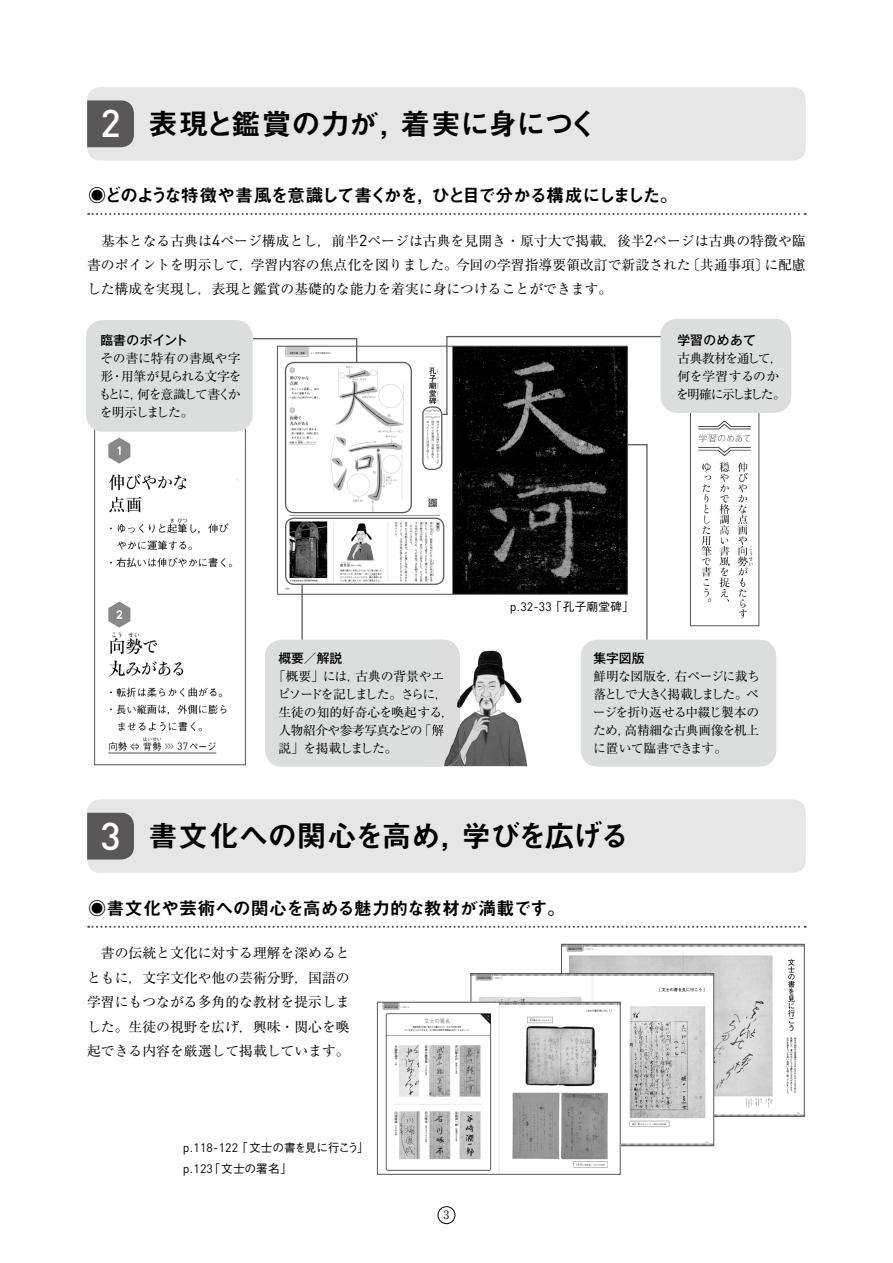
<style>
.page{position:relative;width:893px;height:1263px;background:#fff}
.page>*{position:absolute;margin:0;border:0;box-sizing:border-box;transform-origin:0 0}
.t1{font:29.7px "Midashi Go Pro MB31";letter-spacing:-.035em;color:#000}
.t2{font:18px "Midashi Go Pro MB31";letter-spacing:-.1em;color:#000}
.t3{font:18px "Midashi Go Pro MB31";letter-spacing:-.01em;color:#000}
.t4{font:13.8px/24.5px "Ryumin Pro";color:#000;text-align:justify}
.t5{font:12.75px/18.1px "Ryumin Pr 5";letter-spacing:-.05em;color:#000;text-align:justify}
.t6{font:12.75px/18.1px "Ryumin Pr 5";letter-spacing:-.085em;color:#000}
.t7{font:500 12.75px "Gothic MB101 Pr 5";color:#000}
.t8{font:500 11.7px "Gothic BBB Pr 6";letter-spacing:-.01em;color:#000}
.t9{font:500 11.7px "Gothic BBB Pr 6";letter-spacing:-.03em;color:#000}
.t10{font:11.55px "Ryumin Pr 6";color:#000}
.s1{font-family:"DIN";font-weight:500;font-size:38.25px;color:#fff}
.s2{font-family:"DIN";font-size:15.75px}
.s3{font-family:"Ryumin Pr 6"}
.s4{font-family:"DIN";font-weight:400;font-size:12.3px}
.s5{font-family:"DIN";font-weight:400;font-size:12.15px}
</style>
<div class="page">
<img style="left:284px;top:348px;width:342px;height:244px">
<div style="left:277px;top:346px;width:351px;height:248px;border:1px solid #595757"></div>
<div style="left:438px;top:1206px;width:17px;height:18px;border:1px solid #000;border-radius:50%"></div>
<img style="left:698px;top:420px;width:55px;height:199px">
<div style="left:690px;top:410px;width:69px;height:216px;border:1px solid #595757"></div>
<div style="left:265px;top:640px;width:195px;height:127px;background:#dcdddd;border-radius:17px"></div>
<div style="left:660px;top:319px;width:131px;height:94px;background:#dcdddd;border-radius:17px"></div>
<div style="left:581px;top:640px;width:195px;height:127px;background:#dcdddd;border-radius:17px"></div>
<div style="left:87px;top:87px;width:719px;height:74px;background:#e6e6e6;border-radius:13px"></div>
<svg style="left:87px;top:100px;width:47px;height:47px;background:#5f5d5d"></svg>
<svg style="left:88px;top:213px;width:718px;height:2px"></svg>
<div style="left:87px;top:799px;width:719px;height:74px;background:#e6e6e6;border-radius:13px"></div>
<div style="left:87px;top:813px;width:47px;height:46px;background:#595757"></div>
<svg style="left:88px;top:926px;width:718px;height:2px"></svg>
<img style="left:108px;top:437px;width:130px;height:317px">
<div style="left:94px;top:425px;width:152px;height:340px;border:1px solid #595757"></div>
<img style="left:427px;top:639px;width:101px;height:127px">
<img style="left:427px;top:640px;width:33px;height:126px">
<img style="left:427px;top:670px;width:16px;height:12px">
<svg style="left:427px;top:688px;width:10px;height:12px"></svg>
<img style="left:427px;top:706px;width:17px;height:12px">
<img style="left:427px;top:724px;width:17px;height:12px">
<div style="left:86px;top:320px;width:167px;height:112px;background:#dcdddd;border-radius:17px"></div>
<img style="left:563px;top:946px;width:239px;height:168px">
<div style="left:561px;top:944px;width:243px;height:172px;border:1px solid #595757"></div>
<img style="left:473px;top:975px;width:239px;height:169px">
<div style="left:471px;top:973px;width:243px;height:173px;border:1px solid #595757"></div>
<img style="left:382px;top:1004px;width:236px;height:168px">
<div style="left:377px;top:1002px;width:243px;height:172px;border:1px solid #595757"></div>
<div style="left:422px;top:406px;width:20px;height:64px;border:1px solid #595757;border-radius:7px"></div>
<div style="left:285px;top:362px;width:127px;height:151px;border:1px solid #595757;border-radius:9px"></div>
<div style="left:285px;top:518px;width:159px;height:67px;border:1px solid #595757;border-radius:9px"></div>
<hr style="left:254px;top:338px;width:102px;height:1px;background:#595757">
<hr style="left:446px;top:336px;width:215px;height:1px;background:#595757">
<hr style="left:301px;top:585px;width:2px;height:54px;background:#595757">
<svg style="left:356px;top:339px;width:1px;height:23px"></svg>
<hr style="left:446px;top:337px;width:1px;height:77px;background:#595757">
<svg style="left:628px;top:444px;width:19px;height:1px"></svg>
<hr style="left:646px;top:445px;width:1px;height:194px;background:#595757">
<h1 class="t1" style="left:100px;top:100px;width:499px"><span class="s1">2</span> 表現と鑑賞の力が，着実に身につく</h1>
<h2 class="t2" style="left:88px;top:181px;width:591px">◉どのような特徴や書風を意識して書くかを，ひと目で分かる構成にしました。</h2>
<p class="t4" style="left:87px;top:227px;width:720px">　基本となる古典は<span class="s2">4</span>ページ構成とし<span class="s3">，</span>前半<span class="s2">2</span>ページは古典を見開き<span class="s3">・</span>原寸大で掲載<span class="s3">，</span>後半<span class="s2">2</span>ページは古典の特徴や臨書のポイントを明示して<span class="s3">，</span>学習内容の焦点化を図りました<span class="s3">。</span>今回の学習指導要領改訂で新設された<span class="s3">〔</span>共通事項<span class="s3">〕</span>に配慮した構成を実現し<span class="s3">，</span>表現と鑑賞の基礎的な能力を着実に身につけることができます<span class="s3">。</span></p>
<p class="t7" style="left:100px;top:329px;width:89px">臨書のポイント</p>
<p class="t5" style="left:99px;top:348px;width:144px">その書に特有の書風や字形・用筆が見られる文字をもとに，何を意識して書くかを明示しました。</p>
<p class="t7" style="left:677px;top:329px;width:80px">学習のめあて</p>
<p class="t6" style="left:676px;top:348px;width:111px">古典教材を通して，何を学習するのかを明確に示しました。</p>
<p class="t7" style="left:278px;top:647px;width:65px">概要／解説</p>
<p class="t5" style="left:278px;top:666px;width:178px;text-align:left;text-indent:-5px">「概要」には，古典の背景やエピソードを記しました。さらに，生徒の知的好奇心を喚起する，人物紹介や参考写真などの「解説」を掲載しました。</p>
<p class="t8" style="left:510px;top:597px;width:126px"><span class="s4">p.</span><span class="s5">32</span><span class="s4">-</span><span class="s5">33</span>「孔子廟堂碑」</p>
<p class="t7" style="left:593px;top:647px;width:53px">集字図版</p>
<p class="t5" style="left:593px;top:666px;width:168px">鮮明な図版を，右ページに裁ち落としで大きく掲載しました。ページを折り返せる中綴じ製本のため，高精細な古典画像を机上に置いて臨書できます。</p>
<h1 class="t1" style="left:100px;top:812px;width:531px"><span class="s1">3</span> 書文化への関心を高め，学びを広げる</h1>
<h2 class="t3" style="left:88px;top:893px;width:479px">◉書文化や芸術への関心を高める魅力的な教材が満載です。</h2>
<p class="t4" style="left:87px;top:940px;width:264px">　書の伝統と文化に対する理解を深めるとともに<span class="s3">，</span>文字文化や他の芸術分野<span class="s3">，</span>国語の学習にもつながる多角的な教材を提示しました<span class="s3">。</span>生徒の視野を広げ<span class="s3">，</span>興味<span class="s3">・</span>関心を喚起できる内容を厳選して掲載しています<span class="s3">。</span></p>
<p class="t9" style="left:183px;top:1138px;width:187px"><span class="s4">p.</span><span class="s5">118</span><span class="s4">-</span><span class="s5">122</span>「文士の書を見に行こう」</p>
<p class="t8" style="left:183px;top:1159px;width:111px"><span class="s4">p.</span><span class="s5">123</span>「文士の署名」</p>
<p class="t10" style="left:443px;top:1206px;width:7px">3</p>
</div>
